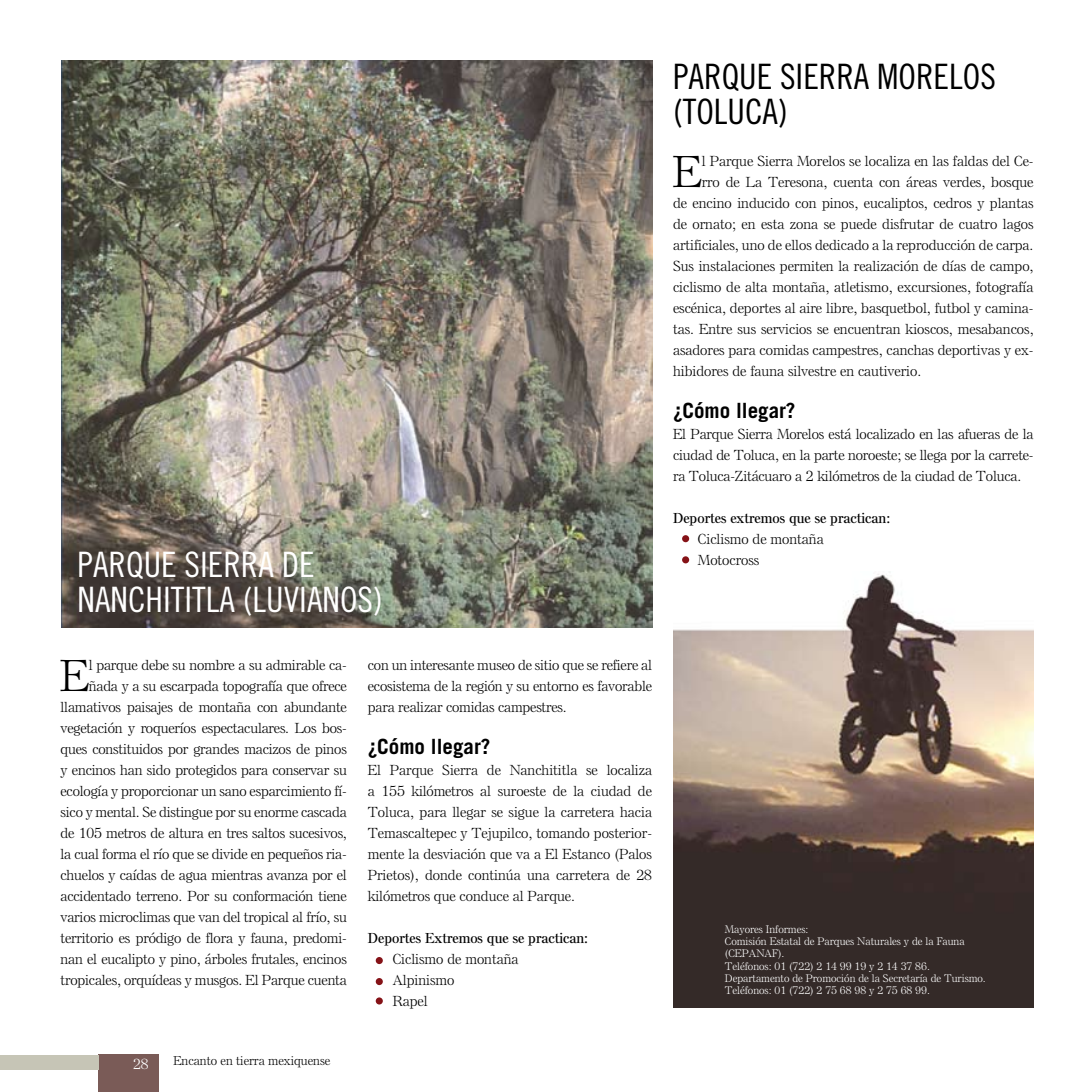
<style>
.page{position:relative;width:1092px;height:1092px;background:#fff}
.page>*{position:absolute;margin:0;border:0;box-sizing:border-box;transform-origin:0 0}
.t1{font:300 43.05px "Else NPLLT";color:#000}
.t2{font:35px/35px "Trade Gothic LT Cond Eighteen";color:#fff}
.t3{font:35px/35px "Trade Gothic LT Cond Eighteen";color:#000}
.t4{font:700 21px "Trade Gothic LT";color:#000}
.t5{font:300 14px/21px "Else NPLLT";letter-spacing:-.01em;color:#000;text-align:justify}
.t6{font:600 14px "Else NPLLT";color:#000}
.t7{font:300 14px "Else NPLLT";color:#fff}
.t8{font:300 12.25px "Else NPLLT";color:#000}
.t9{font:300 10.5px/12.2px "Else NPLLT";color:#fff}
</style>
<div class="page">
<div style="left:98px;top:1054px;width:61px;height:37px;background:#7a5b57"></div>
<div style="left:0;top:1054px;width:98px;height:15px;background:#c6c5b6"></div>
<img style="left:673px;top:574px;width:360px;height:433px">
<img style="left:62px;top:61px;width:590px;height:566px">
<div style="left:376px;top:956px;width:7px;height:8px;background:#851217;border-radius:50%"></div>
<div style="left:376px;top:977px;width:7px;height:8px;background:#851217;border-radius:50%"></div>
<div style="left:376px;top:997px;width:7px;height:7px;background:#851217;border-radius:50%"></div>
<div style="left:682px;top:535px;width:7px;height:7px;background:#851217;border-radius:50%"></div>
<div style="left:682px;top:556px;width:7px;height:7px;background:#851217;border-radius:50%"></div>
<h2 class="t2" style="left:78px;top:546px;width:307px">PARQUE SIERRA DE<br>NANCHITITLA (LUVIANOS)</h2>
<p class="t5" style="left:61px;top:654px;width:288px;text-align:right">l parque debe su nombre a su admirable ca&shy;ñada y a su escarpada topografía que ofrece llamativos paisajes de montaña con abundante vegetación y roqueríos espectaculares. Los bos&shy;ques constituidos por grandes macizos de pinos y encinos han sido protegidos para conservar su ecología y proporcionar un sano esparcimiento fí&shy;sico y mental. Se distingue por su enorme cascada de 105 metros de altura en tres saltos sucesivos, la cual forma el río que se divide en pequeños ria&shy;chuelos y caídas de agua mientras avanza por el accidentado terreno. Por su conformación tiene varios microclimas que van del tropical al frío, su territorio es pródigo de flora y fauna, predomi&shy;nan el eucalipto y pino, árboles frutales, encinos tropicales, orquídeas y musgos. El Parque cuenta</p>
<h1 class="t1" style="left:61px;top:649px;width:30px">E</h1>
<p class="t7" style="left:133px;top:1055px;width:17px">28</p>
<p class="t8" style="left:173px;top:1052px;width:158px">Encanto en tierra mexiquense</p>
<p class="t5" style="left:368px;top:654px;width:285px">con un interesante museo de sitio que se refiere al ecosistema de la región y su entorno es favorable para realizar comidas campestres.</p>
<h3 class="t4" style="left:368px;top:733px;width:124px">¿Cómo llegar?</h3>
<p class="t5" style="left:368px;top:759px;width:286px">El Parque Sierra de Nanchititla se localiza a 155 kilómetros al suroeste de la ciudad de Toluca, para llegar se sigue la carretera hacia Temascaltepec y Tejupilco, tomando posterior&shy;mente la desviación que va a El Estanco (Palos Prietos), donde continúa una carretera de 28 kilómetros que conduce al Parque.</p>
<p class="t6" style="left:368px;top:929px;width:222px">Deportes Extremos que se practican:</p>
<p class="t5" style="left:392px;top:948px;width:127px;text-align:left">Ciclismo de montaña<br>Alpinismo<br>Rapel</p>
<h2 class="t3" style="left:673px;top:58px;width:324px">PARQUE SIERRA MORELOS (TOLUCA)</h2>
<h1 class="t1" style="left:673px;top:145px;width:30px">E</h1>
<p class="t5" style="left:701px;top:150px;width:333px">l Parque Sierra Morelos se localiza en las faldas del Ce-</p>
<p class="t5" style="left:701px;top:171px;width:333px">rro de La Teresona, cuenta con áreas verdes, bosque</p>
<p class="t5" style="left:673px;top:192px;width:362px">de encino inducido con pinos, eucaliptos, cedros y plantas</p>
<p class="t5" style="left:673px;top:213px;width:362px">de ornato; en esta zona se puede disfrutar de cuatro lagos</p>
<p class="t5" style="left:673px;top:234px;width:362px">artificiales, uno de ellos dedicado a la reproducción de carpa.</p>
<p class="t5" style="left:673px;top:255px;width:362px">Sus instalaciones permiten la realización de días de campo,</p>
<p class="t5" style="left:673px;top:276px;width:362px">ciclismo de alta montaña, atletismo, excursiones, fotografía</p>
<p class="t5" style="left:673px;top:297px;width:362px">escénica, deportes al aire libre, basquetbol, futbol y camina-</p>
<p class="t5" style="left:673px;top:318px;width:362px">tas. Entre sus servicios se encuentran kioscos, mesabancos,</p>
<p class="t5" style="left:673px;top:339px;width:362px">asadores para comidas campestres, canchas deportivas y ex-</p>
<p class="t5" style="left:673px;top:360px;width:250px">hibidores de fauna silvestre en cautiverio.</p>
<h3 class="t4" style="left:673px;top:397px;width:124px">¿Cómo llegar?</h3>
<p class="t5" style="left:673px;top:423px;width:362px">El Parque Sierra Morelos está localizado en las afueras de la ciudad de Toluca, en la parte noroeste; se llega por la carrete&shy;ra Toluca-Zitácuaro a 2 kilómetros de la ciudad de Toluca.</p>
<p class="t6" style="left:673px;top:509px;width:219px">Deportes extremos que se practican:</p>
<p class="t5" style="left:697px;top:528px;width:127px">Ciclismo de montaña<br>Motocross</p>
<p class="t9" style="left:724px;top:923px;width:262px">Mayores Informes:<br>Comisión Estatal de Parques Naturales y de la Fauna (CEPANAF).<br>Teléfonos: 01 (722) 2 14 99 19 y 2 14 37 86.<br>Departamento de Promoción de la Secretaría de Turismo.<br>Teléfonos: 01 (722) 2 75 68 98 y 2 75 68 99.</p>
</div>
